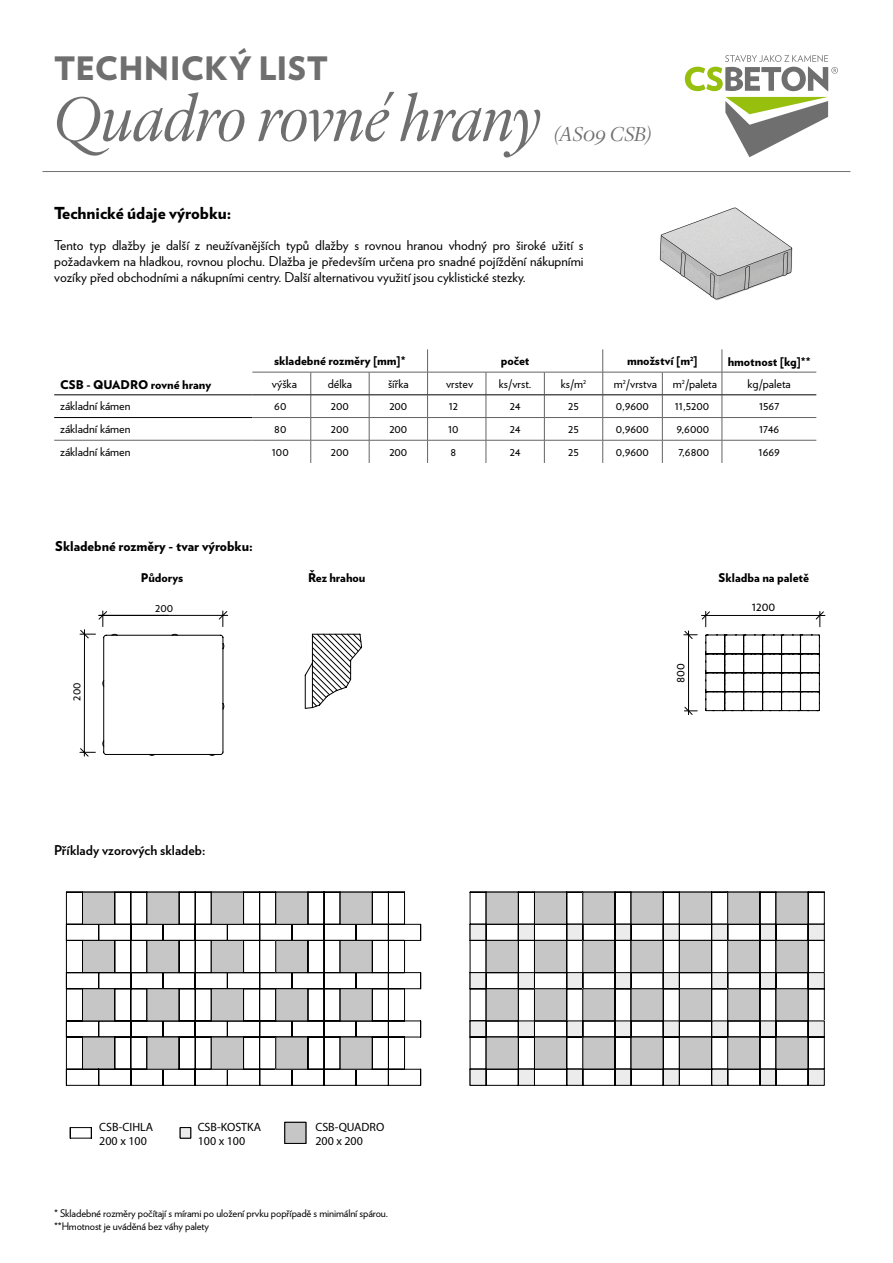
<style>
.page{position:relative;width:893px;height:1263px;background:#fff}
.page>*{position:absolute;margin:0;border:0;box-sizing:border-box;transform-origin:0 0}
.t1{font:italic 300 64.8px "Lyon Display";color:#706f6f}
.t2{font:900 32.25px "Verlag";letter-spacing:.005em;color:#706f6f}
.t3{font:italic 300 21px "Lyon Display";letter-spacing:.005em;color:#706f6f}
.t4{font:900 16.5px "Verlag";color:#000}
.t5{font:13.5px/16.2px "Verlag";color:#000;text-align:justify}
.t6{font:900 13.5px "Verlag";color:#000}
.t7{font:700 13.5px "Verlag";color:#000}
.t8{font:12.75px "Verlag";color:#000}
.t9{font:12px "Verlag";color:#000}
.t10{font:900 12px "Verlag";color:#000}
.t11{font:12px/13.8px "Myriad Pro";color:#000}
.t12{font:10.5px/12.6px "Verlag";letter-spacing:-.01em;color:#000}
</style>
<div class="page">
<svg style="left:70px;top:1127px;width:22px;height:12px"></svg>
<div style="left:285px;top:1122px;width:21px;height:21px;background:#c6c6c6"></div>
<div style="left:180px;top:1127px;width:11px;height:11px;background:#ececec;border:1px solid #000"></div>
<svg style="left:66px;top:892px;width:355px;height:194px"></svg>
<svg style="left:340px;top:891px;width:485px;height:179px"></svg>
<svg style="left:470px;top:892px;width:355px;height:194px"></svg>
<svg style="left:725px;top:97px;width:103px;height:60px"></svg>
<svg style="left:685px;top:55px;width:153px;height:36px"></svg>
<hr style="left:43px;top:171px;width:807px;height:1px;background:#706f6f">
<svg style="left:660px;top:208px;width:132px;height:91px"></svg>
<hr style="left:54px;top:417px;width:198px;height:1px;background:#000">
<hr style="left:54px;top:440px;width:198px;height:1px;background:#646363">
<hr style="left:252px;top:372px;width:59px;height:1px;background:#646363">
<hr style="left:311px;top:372px;width:58px;height:1px;background:#646363">
<hr style="left:369px;top:372px;width:59px;height:1px;background:#646363">
<hr style="left:428px;top:372px;width:58px;height:1px;background:#646363">
<hr style="left:486px;top:372px;width:58px;height:1px;background:#646363">
<hr style="left:544px;top:372px;width:59px;height:1px;background:#646363">
<hr style="left:603px;top:372px;width:59px;height:1px;background:#646363">
<hr style="left:662px;top:372px;width:60px;height:1px;background:#646363">
<hr style="left:252px;top:417px;width:59px;height:1px;background:#646363">
<hr style="left:311px;top:417px;width:58px;height:1px;background:#646363">
<hr style="left:369px;top:417px;width:59px;height:1px;background:#646363">
<hr style="left:428px;top:417px;width:58px;height:1px;background:#646363">
<hr style="left:486px;top:417px;width:58px;height:1px;background:#646363">
<hr style="left:544px;top:417px;width:59px;height:1px;background:#646363">
<hr style="left:603px;top:417px;width:59px;height:1px;background:#646363">
<hr style="left:662px;top:417px;width:60px;height:1px;background:#646363">
<hr style="left:722px;top:417px;width:94px;height:1px;background:#646363">
<hr style="left:252px;top:440px;width:59px;height:1px;background:#646363">
<hr style="left:311px;top:440px;width:58px;height:1px;background:#646363">
<svg style="left:310px;top:372px;width:1px;height:91px"></svg>
<hr style="left:369px;top:440px;width:59px;height:1px;background:#646363">
<svg style="left:369px;top:372px;width:1px;height:91px"></svg>
<hr style="left:428px;top:440px;width:58px;height:1px;background:#646363">
<svg style="left:427px;top:349px;width:1px;height:114px"></svg>
<hr style="left:486px;top:440px;width:58px;height:1px;background:#646363">
<svg style="left:486px;top:372px;width:1px;height:91px"></svg>
<hr style="left:544px;top:440px;width:59px;height:1px;background:#646363">
<svg style="left:544px;top:372px;width:1px;height:91px"></svg>
<hr style="left:603px;top:440px;width:59px;height:1px;background:#646363">
<svg style="left:602px;top:349px;width:1px;height:114px"></svg>
<hr style="left:662px;top:440px;width:60px;height:1px;background:#646363">
<svg style="left:662px;top:372px;width:1px;height:91px"></svg>
<hr style="left:722px;top:440px;width:94px;height:1px;background:#646363">
<hr style="left:722px;top:372px;width:94px;height:1px;background:#646363">
<svg style="left:722px;top:349px;width:1px;height:114px"></svg>
<hr style="left:54px;top:394px;width:198px;height:1px;background:#000">
<hr style="left:252px;top:394px;width:59px;height:1px;background:#000">
<hr style="left:311px;top:394px;width:58px;height:1px;background:#000">
<hr style="left:369px;top:394px;width:59px;height:1px;background:#000">
<hr style="left:428px;top:394px;width:58px;height:1px;background:#000">
<hr style="left:486px;top:394px;width:58px;height:1px;background:#000">
<hr style="left:544px;top:394px;width:59px;height:1px;background:#000">
<hr style="left:603px;top:394px;width:59px;height:1px;background:#000">
<hr style="left:662px;top:394px;width:60px;height:1px;background:#000">
<hr style="left:722px;top:394px;width:94px;height:1px;background:#000">
<hr style="left:701px;top:615px;width:124px;height:1px;background:#000">
<svg style="left:684px;top:611px;width:140px;height:104px"></svg>
<hr style="left:117px;top:635px;width:55px;height:1px;background:#000">
<hr style="left:155px;top:754px;width:54px;height:1px;background:#000">
<hr style="left:223px;top:649px;width:1px;height:54px;background:#000">
<svg style="left:172px;top:634px;width:52px;height:15px"></svg>
<svg style="left:209px;top:703px;width:15px;height:53px"></svg>
<hr style="left:99px;top:615px;width:129px;height:1px;background:#000">
<svg style="left:219px;top:611px;width:8px;height:16px"></svg>
<svg style="left:80px;top:611px;width:75px;height:145px"></svg>
<svg style="left:305px;top:634px;width:57px;height:75px"></svg>
<p class="t2" style="left:54px;top:42px;width:275px">TECHNICKÝ LIST</p>
<p class="t1" style="left:54px;top:72px;width:489px">Quadro rovné hrany</p>
<p class="t3" style="left:553px;top:119px;width:100px">(AS09 CSB)</p>
<p class="t4" style="left:54px;top:200px;width:179px">Technické údaje výrobku:</p>
<p class="t5" style="left:54px;top:236px;width:531px">Tento typ dlažby je další z neužívanějších typů dlažby s rovnou hranou vhodný pro široké užití s požadavkem na hladkou, rovnou plochu. Dlažba je především určena pro snadné pojíždění nákupními vozíky před obchodními a nákupními centry. Další alternativou využití jsou cyklistické stezky.</p>
<p class="t10" style="left:274px;top:351px;width:133px">skladebné rozměry [mm]*</p>
<p class="t10" style="left:501px;top:351px;width:30px">počet</p>
<p class="t10" style="left:627px;top:351px;width:72px">množství [m<sup>2</sup>]</p>
<p class="t10" style="left:728px;top:351px;width:85px">hmotnost [kg]**</p>
<p class="t10" style="left:60px;top:375px;width:153px">CSB - QUADRO rovné hrany</p>
<p class="t9" style="left:272px;top:374px;width:26px">výška</p>
<p class="t9" style="left:328px;top:374px;width:26px">délka</p>
<p class="t9" style="left:388px;top:374px;width:22px">šířka</p>
<p class="t9" style="left:446px;top:374px;width:29px">vrstev</p>
<p class="t9" style="left:499px;top:374px;width:34px">ks/vrst.</p>
<p class="t9" style="left:561px;top:374px;width:27px">ks/m<sup>2</sup></p>
<p class="t9" style="left:614px;top:374px;width:45px">m<sup>2</sup>/vrstva</p>
<p class="t9" style="left:673px;top:374px;width:46px">m<sup>2</sup>/paleta</p>
<p class="t9" style="left:748px;top:375px;width:45px">kg/paleta</p>
<p class="t9" style="left:60px;top:397px;width:72px">základní kámen</p>
<p class="t9" style="left:274px;top:397px;width:14px">60</p>
<p class="t9" style="left:331px;top:397px;width:19px">200</p>
<p class="t9" style="left:389px;top:397px;width:19px">200</p>
<p class="t9" style="left:449px;top:397px;width:11px">12</p>
<p class="t9" style="left:510px;top:397px;width:12px">24</p>
<p class="t9" style="left:568px;top:397px;width:12px">25</p>
<p class="t9" style="left:616px;top:397px;width:35px">0,9600</p>
<p class="t9" style="left:675px;top:397px;width:36px">11,5200</p>
<p class="t9" style="left:759px;top:397px;width:22px">1567</p>
<p class="t9" style="left:60px;top:420px;width:72px">základní kámen</p>
<p class="t9" style="left:274px;top:420px;width:14px">80</p>
<p class="t9" style="left:331px;top:420px;width:19px">200</p>
<p class="t9" style="left:389px;top:420px;width:19px">200</p>
<p class="t9" style="left:448px;top:420px;width:12px">10</p>
<p class="t9" style="left:510px;top:420px;width:12px">24</p>
<p class="t9" style="left:568px;top:420px;width:12px">25</p>
<p class="t9" style="left:616px;top:420px;width:35px">0,9600</p>
<p class="t9" style="left:677px;top:420px;width:34px">9,6000</p>
<p class="t9" style="left:759px;top:420px;width:22px">1746</p>
<p class="t9" style="left:60px;top:442px;width:72px">základní kámen</p>
<p class="t9" style="left:272px;top:442px;width:18px">100</p>
<p class="t9" style="left:331px;top:442px;width:19px">200</p>
<p class="t9" style="left:389px;top:442px;width:19px">200</p>
<p class="t9" style="left:450px;top:442px;width:7px">8</p>
<p class="t9" style="left:510px;top:442px;width:12px">24</p>
<p class="t9" style="left:568px;top:442px;width:12px">25</p>
<p class="t9" style="left:616px;top:442px;width:35px">0,9600</p>
<p class="t9" style="left:678px;top:442px;width:32px">7,6800</p>
<p class="t9" style="left:759px;top:442px;width:23px">1669</p>
<p class="t6" style="left:55px;top:535px;width:199px">Skladebné rozměry - tvar výrobku:</p>
<p class="t10" style="left:141px;top:567px;width:44px">Půdorys</p>
<p class="t10" style="left:308px;top:567px;width:59px">Řez hrahou</p>
<p class="t9" style="left:67px;top:700px;width:19px;rotate:-90deg">200</p>
<p class="t9" style="left:155px;top:598px;width:19px">200</p>
<p class="t7" style="left:54px;top:839px;width:153px">Příklady vzorových skladeb:</p>
<p class="t11" style="left:99px;top:1120px;width:55px">CSB-CIHLA<br>200 x 100</p>
<p class="t11" style="left:198px;top:1120px;width:65px">CSB-KOSTKA<br>100 x 100</p>
<p class="t11" style="left:315px;top:1120px;width:71px">CSB-QUADRO<br>200 x 200</p>
<p class="t12" style="left:54px;top:1207px;width:336px">* Skladebné rozměry počítají s mírami po uložení prvku popřípadě s minimální spárou. **Hmotnost je uváděná bez váhy palety</p>
<p class="t8" style="left:670px;top:683px;width:21px;rotate:-90deg">800</p>
<p class="t10" style="left:719px;top:567px;width:92px">Skladba na paletě</p>
<p class="t8" style="left:752px;top:597px;width:25px">1200</p>
</div>
